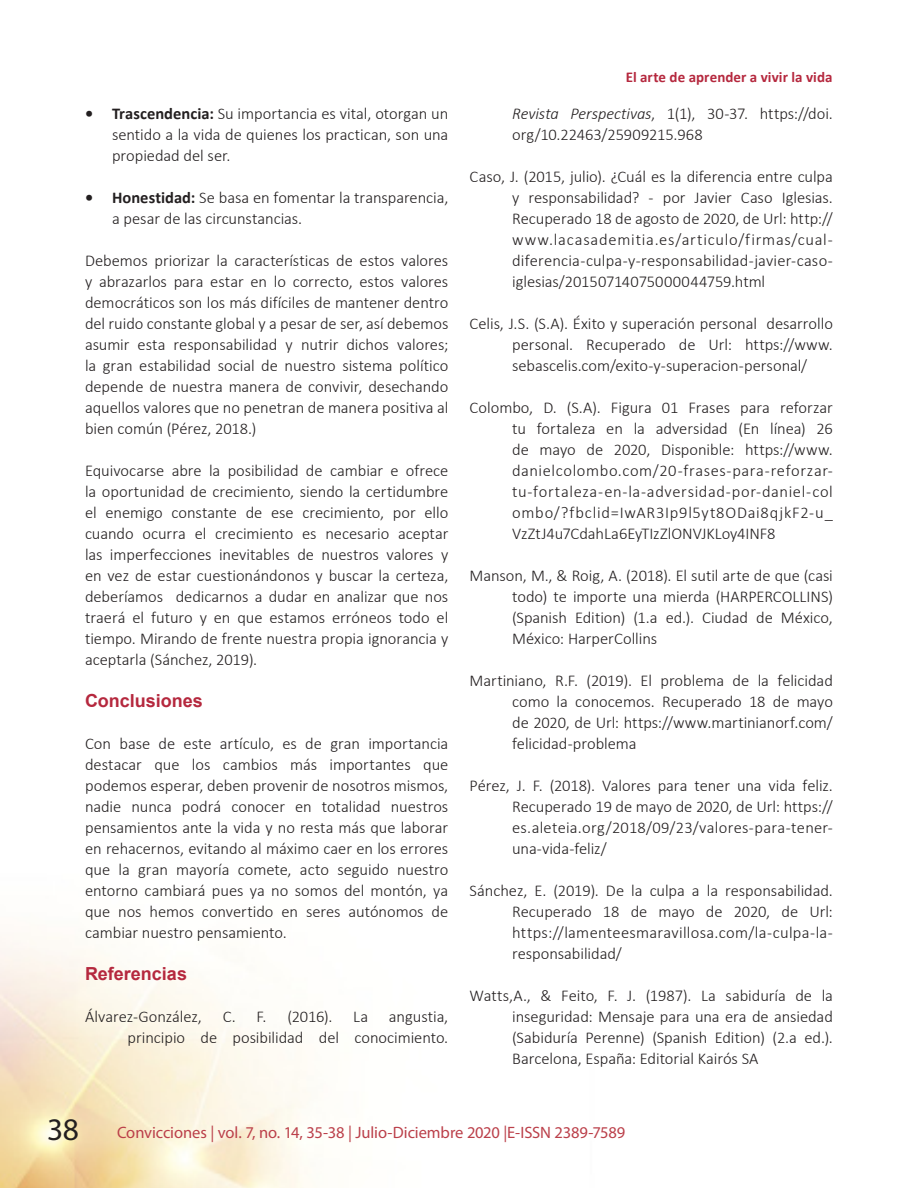
<style>
.page{position:relative;width:918px;height:1188px;background:#fff}
.page>*{position:absolute;margin:0;border:0;box-sizing:border-box;transform-origin:0 0}
.t1{font:31.5px "Myriad Pro";color:#231f20}
.sub{font:700 18px "Arial";color:#b5283e}
.Referencias{font:300 16.5px/21px "Calibri";color:#231f20;text-align:justify}
.t2{font:16.5px "Myriad Pro";letter-spacing:-.01em;color:#bb404a}
.t3{font:700 15px "Calibri";letter-spacing:.005em;color:#b5283e}
.s1{font-weight:700}
.s2{font-style:italic}
</style>
<div class="page">
<img style="left:0;top:936px;width:311px;height:252px">
<p class="Referencias" style="left:112px;top:103px;width:338px;text-indent:-27px"><span class="s1">• Trascendencia:</span> Su importancia es vital, otorgan un sentido a la vida de quienes los practican, son una propiedad del ser.</p>
<p class="Referencias" style="left:112px;top:187px;width:338px;text-indent:-27px"><span class="s1">• Honestidad:</span> Se basa en fomentar la transparencia, a pesar de las circunstancias.</p>
<p class="Referencias" style="left:85px;top:250px;width:365px">Debemos priorizar la características de estos valores y abrazarlos para estar en lo correcto, estos valores democráticos son los más difíciles de mantener dentro del ruido constante global y a pesar de ser, así debemos asumir esta responsabilidad y nutrir dichos valores; la gran estabilidad social de nuestro sistema político depende de nuestra manera de convivir, desechando aquellos valores que no penetran de manera positiva al bien común (Pérez, 2018.)</p>
<p class="Referencias" style="left:85px;top:460px;width:365px">Equivocarse abre la posibilidad de cambiar e ofrece la oportunidad de crecimiento, siendo la certidumbre el enemigo constante de ese crecimiento, por ello cuando ocurra el crecimiento es necesario aceptar las imperfecciones inevitables de nuestros valores y en vez de estar cuestionándonos y buscar la certeza, deberíamos dedicarnos a dudar en analizar que nos traerá el futuro y en que estamos erróneos todo el tiempo. Mirando de frente nuestra propia ignorancia y aceptarla (Sánchez, 2019).</p>
<p class="sub" style="left:85px;top:688px;width:119px">Conclusiones</p>
<p class="Referencias" style="left:85px;top:733px;width:365px">Con base de este artículo, es de gran importancia destacar que los cambios más importantes que podemos esperar, deben provenir de nosotros mismos, nadie nunca podrá conocer en totalidad nuestros pensamientos ante la vida y no resta más que laborar en rehacernos, evitando al máximo caer en los errores que la gran mayoría comete, acto seguido nuestro entorno cambiará pues ya no somos del montón, ya que nos hemos convertido en seres autónomos de cambiar nuestro pensamiento.</p>
<p class="sub" style="left:85px;top:961px;width:103px">Referencias</p>
<p class="Referencias" style="left:85px;top:1006px;width:118px">Álvarez-González,</p>
<p class="Referencias" style="left:223px;top:1006px;width:46px">C. F.</p>
<p class="Referencias" style="left:287px;top:1006px;width:47px">(2016).</p>
<p class="Referencias" style="left:353px;top:1006px;width:16px">La</p>
<p class="Referencias" style="left:128px;top:1006px;width:322px;text-align:right">angustia,<br>principio de posibilidad del conocimiento.</p>
<p class="t3" style="left:626px;top:67px;width:208px">El arte de aprender a vivir la vida</p>
<p class="Referencias" style="left:512px;top:103px;width:322px"><span class="s2">Revista Perspectivas</span>, 1(1), 30-37. https://doi. org/10.22463/25909215.968</p>
<p class="Referencias" style="left:512px;top:166px;width:322px;text-indent:-43px">Caso, J. (2015, julio). ¿Cuál es la diferencia entre culpa y responsabilidad? - por Javier Caso Iglesias.<br>Recuperado 18 de agosto de 2020, de Url: http:// www.lacasademitia.es/articulo/firmas/cual&shy;diferencia-culpa-y-responsabilidad-javier-caso&shy;iglesias/20150714075000044759.html</p>
<p class="Referencias" style="left:512px;top:313px;width:322px;text-indent:-43px">Celis, J.S. (S.A). Éxito y superación personal desarrollo personal. Recuperado de Url: https://www. sebascelis.com/exito-y-superacion-personal/</p>
<p class="Referencias" style="left:512px;top:397px;width:322px;text-indent:-43px">Colombo, D. (S.A). Figura 01 Frases para reforzar tu fortaleza en la adversidad (En línea) 26 de mayo de 2020, Disponible: https://www. danielcolombo.com/20-frases-para-reforzar&shy;tu-fortaleza-en-la-adversidad-por-daniel-col ombo/?fbclid=IwAR3Ip9l5yt8ODai8qjkF2-u_ VzZtJ4u7CdahLa6EyTIzZlONVJKLoy4INF8</p>
<p class="Referencias" style="left:512px;top:565px;width:322px;text-indent:-43px">Manson, M., &amp; Roig, A. (2018). El sutil arte de que (casi todo) te importe una mierda (HARPERCOLLINS) (Spanish Edition) (1.a ed.). Ciudad de México, México: HarperCollins</p>
<p class="Referencias" style="left:512px;top:670px;width:322px;text-indent:-43px">Martiniano, R.F. (2019). El problema de la felicidad como la conocemos. Recuperado 18 de mayo de 2020, de Url: https://www.martinianorf.com/ felicidad-problema</p>
<p class="Referencias" style="left:512px;top:775px;width:322px;text-indent:-43px">Pérez, J. F. (2018). Valores para tener una vida feliz.<br>Recuperado 19 de mayo de 2020, de Url: https:// es.aleteia.org/2018/09/23/valores-para-tener&shy;una-vida-feliz/</p>
<p class="Referencias" style="left:512px;top:880px;width:322px;text-indent:-43px">Sánchez, E. (2019). De la culpa a la responsabilidad.<br>Recuperado 18 de mayo de 2020, de Url: https://lamenteesmaravillosa.com/la-culpa-la&shy;responsabilidad/</p>
<p class="Referencias" style="left:512px;top:985px;width:322px;text-indent:-43px">Watts,A., &amp; Feito, F. J. (1987). La sabiduría de la inseguridad: Mensaje para una era de ansiedad (Sabiduría Perenne) (Spanish Edition) (2.a ed.).<br>Barcelona, España: Editorial Kairós SA</p>
<h1 class="t1" style="left:47px;top:1110px;width:33px">38</h1>
<p class="t2" style="left:117px;top:1122px;width:510px">Convicciones | vol. 7, no. 14, 35-38 | Julio-Diciembre 2020 |E-ISSN 2389-7589</p>
</div>
